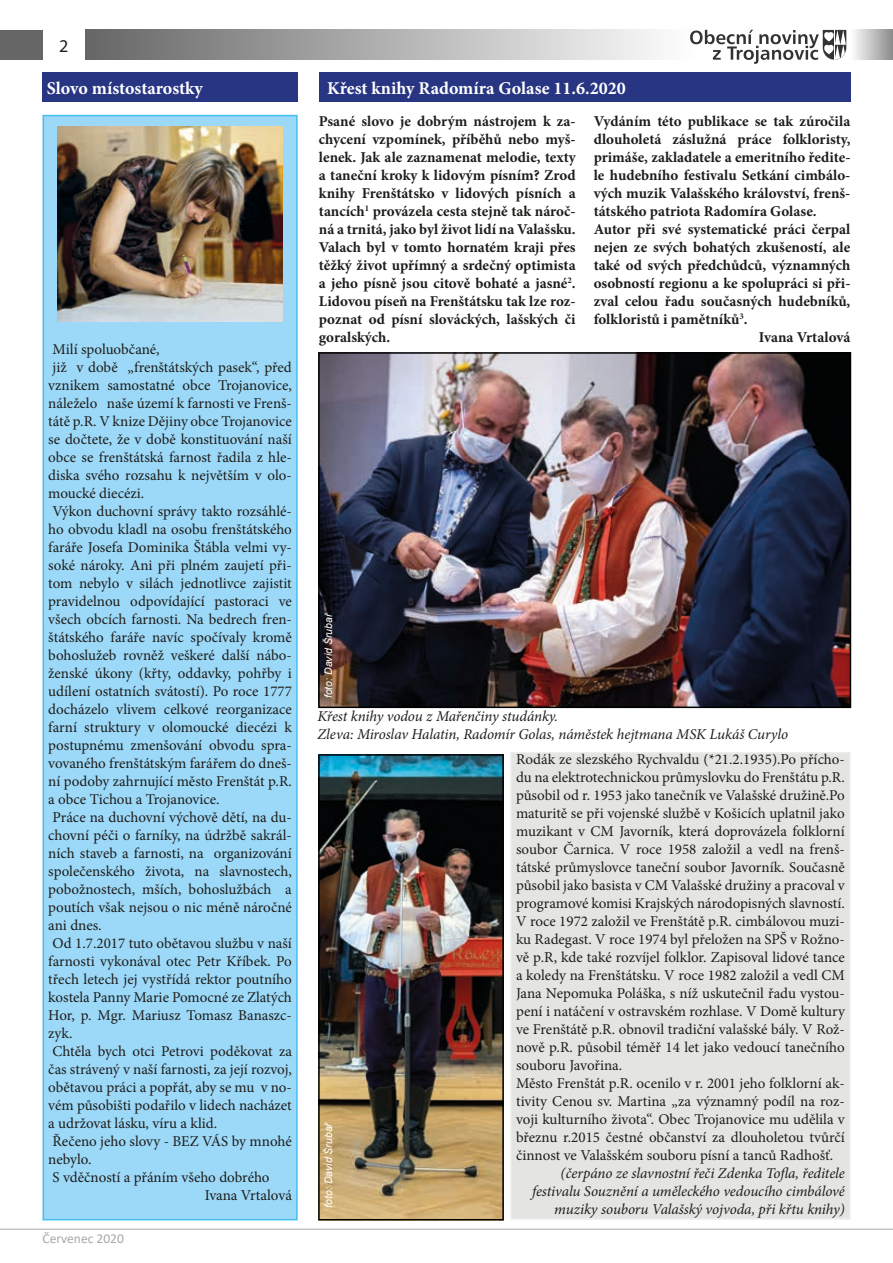
<style>
.page{position:relative;width:893px;height:1263px;background:#fff}
.page>*{position:absolute;margin:0;border:0;box-sizing:border-box;transform-origin:0 0}
.t1{font:700 18px "Minion Pro";color:#fff}
.t2{font:18px "Myriad Pro";color:#1d1d1b}
.t3{font:15px/18px "Minion Pro";color:#1d1d1b}
.t4{font:700 15px/18px "Minion Pro";color:#1d1d1b;text-align:justify}
.t5{font:italic 15px/18px "Minion Pro";letter-spacing:-.01em;color:#1d1d1b}
.t6{font:13.5px "Calibri";color:#a8a8a8}
.t7{font:italic 10.5px "Arial";color:#fff}
</style>
<div class="page">
<div style="left:0;top:30px;width:43px;height:30px;background:#666"></div>
<div style="left:85px;top:30px;width:608px;height:30px;background:linear-gradient(to right,#666,#fefefe)"></div>
<div style="left:850px;top:30px;width:43px;height:30px;background:linear-gradient(to right,#fff,#8c8c8c)"></div>
<svg style="left:690px;top:30px;width:156px;height:34px"></svg>
<hr style="left:0;top:1229px;width:893px;height:1px;background:#a8a8a8">
<div style="left:319px;top:72px;width:531px;height:30px;background:#283583"></div>
<div style="left:43px;top:116px;width:254px;height:1104px;background:#9cd8f7"></div>
<div style="left:43px;top:115px;width:255px;height:1105px;border:2px solid #42c0f0"></div>
<div style="left:43px;top:72px;width:255px;height:30px;background:#283583"></div>
<img style="left:57px;top:126px;width:226px;height:195px">
<img style="left:321px;top:355px;width:527px;height:350px">
<div style="left:318px;top:352px;width:533px;height:356px;border:2px solid #000"></div>
<img style="left:321px;top:757px;width:180px;height:460px">
<div style="left:318px;top:754px;width:186px;height:466px;border:2px solid #000"></div>
<div style="left:511px;top:753px;width:339px;height:466px;background:#e4e4e3"></div>
<div style="left:510px;top:752px;width:341px;height:468px;border:2px solid #ededed"></div>
<p class="t2" style="left:59px;top:35px;width:11px">2</p>
<p class="t1" style="left:47px;top:75px;width:158px">Slovo místostarostky</p>
<p class="t3" style="left:53px;top:340px;width:109px">Milí spoluobčané,</p>
<p class="t3" style="left:53px;top:358px;width:241px">již v době „frenštátských pasek“, před</p>
<p class="t3" style="left:48px;top:376px;width:245px">vznikem samostatné obce Trojanovice,</p>
<p class="t3" style="left:48px;top:394px;width:245px">náleželo naše území k farnosti ve Frenš-</p>
<p class="t3" style="left:48px;top:412px;width:245px">tátě p.R. V knize Dějiny obce Trojanovice</p>
<p class="t3" style="left:48px;top:430px;width:245px">se dočtete, že v době konstituování naší</p>
<p class="t3" style="left:48px;top:448px;width:245px">obce se frenštátská farnost řadila z hle-</p>
<p class="t3" style="left:48px;top:466px;width:245px">diska svého rozsahu k největším v olo-</p>
<p class="t3" style="left:48px;top:484px;width:97px">moucké diecézi.</p>
<p class="t3" style="left:53px;top:502px;width:241px">Výkon duchovní správy takto rozsáhlé-</p>
<p class="t3" style="left:48px;top:520px;width:245px">ho obvodu kladl na osobu frenštátského</p>
<p class="t3" style="left:48px;top:538px;width:245px">faráře Josefa Dominika Štábla velmi vy-</p>
<p class="t3" style="left:48px;top:556px;width:245px">soké nároky. Ani při plném zaujetí při-</p>
<p class="t3" style="left:48px;top:574px;width:245px">tom nebylo v silách jednotlivce zajistit</p>
<p class="t3" style="left:48px;top:592px;width:245px">pravidelnou odpovídající pastoraci ve</p>
<p class="t3" style="left:48px;top:610px;width:245px">všech obcích farnosti. Na bedrech fren-</p>
<p class="t3" style="left:48px;top:628px;width:245px">štátského faráře navíc spočívaly kromě</p>
<p class="t3" style="left:48px;top:646px;width:245px">bohoslužeb rovněž veškeré další nábo-</p>
<p class="t3" style="left:48px;top:664px;width:245px">ženské úkony (křty, oddavky, pohřby i</p>
<p class="t3" style="left:48px;top:682px;width:245px">udílení ostatních svátostí). Po roce 1777</p>
<p class="t3" style="left:48px;top:700px;width:245px">docházelo vlivem celkové reorganizace</p>
<p class="t3" style="left:48px;top:718px;width:245px">farní struktury v olomoucké diecézi k</p>
<p class="t3" style="left:48px;top:736px;width:245px">postupnému zmenšování obvodu spra-</p>
<p class="t3" style="left:48px;top:754px;width:245px">vovaného frenštátským farářem do dneš-</p>
<p class="t3" style="left:48px;top:772px;width:245px">ní podoby zahrnující město Frenštát p.R.</p>
<p class="t3" style="left:48px;top:790px;width:173px">a obce Tichou a Trojanovice.</p>
<p class="t3" style="left:53px;top:808px;width:241px">Práce na duchovní výchově dětí, na du-</p>
<p class="t3" style="left:48px;top:826px;width:245px">chovní péči o farníky, na údržbě sakrál-</p>
<p class="t3" style="left:48px;top:844px;width:245px">ních staveb a farnosti, na organizování</p>
<p class="t3" style="left:48px;top:862px;width:245px">společenského života, na slavnostech,</p>
<p class="t3" style="left:48px;top:880px;width:245px">pobožnostech, mších, bohoslužbách a</p>
<p class="t3" style="left:48px;top:898px;width:245px">poutích však nejsou o nic méně náročné</p>
<p class="t3" style="left:48px;top:916px;width:55px">ani dnes.</p>
<p class="t3" style="left:53px;top:934px;width:241px">Od 1.7.2017 tuto obětavou službu v naší</p>
<p class="t3" style="left:48px;top:952px;width:245px">farnosti vykonával otec Petr Kříbek. Po</p>
<p class="t3" style="left:48px;top:970px;width:245px">třech letech jej vystřídá rektor poutního</p>
<p class="t3" style="left:48px;top:988px;width:245px">kostela Panny Marie Pomocné ze Zlatých</p>
<p class="t3" style="left:48px;top:1006px;width:245px">Hor, p. Mgr. Mariusz Tomasz Banaszc-</p>
<p class="t3" style="left:48px;top:1024px;width:26px">zyk.</p>
<p class="t3" style="left:53px;top:1042px;width:241px">Chtěla bych otci Petrovi poděkovat za</p>
<p class="t3" style="left:48px;top:1060px;width:245px">čas strávený v naší farnosti, za její rozvoj,</p>
<p class="t3" style="left:48px;top:1078px;width:245px">obětavou práci a popřát, aby se mu v no-</p>
<p class="t3" style="left:48px;top:1096px;width:245px">vém působišti podařilo v lidech nacházet</p>
<p class="t3" style="left:48px;top:1114px;width:170px">a udržovat lásku, víru a klid.</p>
<p class="t3" style="left:53px;top:1132px;width:241px">Řečeno jeho slovy - BEZ VÁS by mnohé</p>
<p class="t3" style="left:48px;top:1150px;width:45px">nebylo.</p>
<p class="t3" style="left:53px;top:1168px;width:219px">S vděčností a přáním všeho dobrého</p>
<p class="t3" style="left:205px;top:1186px;width:89px">Ivana Vrtalová</p>
<p class="t6" style="left:43px;top:1229px;width:83px">Červenec 2020</p>
<p class="t1" style="left:327px;top:75px;width:300px">Křest knihy Radomíra Golase 11.6.2020</p>
<p class="t4" style="left:319px;top:112px;width:258px">Psané slovo je dobrým nástrojem k za&shy;chycení vzpomínek, příběhů nebo myš&shy;lenek. Jak ale zaznamenat melodie, texty a taneční kroky k lidovým písním? Zrod knihy Frenštátsko v lidových písních a tancích<sup>1</sup> provázela cesta stejně tak nároč&shy;ná a trnitá, jako byl život lidí na Valašsku.<br>Valach byl v tomto hornatém kraji přes těžký život upřímný a srdečný optimista a jeho písně jsou citově bohaté a jasné<sup>2</sup>.<br>Lidovou píseň na Frenštátsku tak lze roz&shy;poznat od písní slováckých, lašských či goralských.</p>
<p class="t4" style="left:594px;top:112px;width:258px">Vydáním této publikace se tak zúročila</p>
<p class="t4" style="left:594px;top:130px;width:258px">dlouholetá záslužná práce folkloristy,</p>
<p class="t4" style="left:594px;top:148px;width:258px">primáše, zakladatele a emeritního ředite-</p>
<p class="t4" style="left:594px;top:166px;width:258px">le hudebního festivalu Setkání cimbálo-</p>
<p class="t4" style="left:594px;top:184px;width:258px">vých muzik Valašského království, frenš-</p>
<p class="t4" style="left:594px;top:202px;width:224px">tátského patriota Radomíra Golase.</p>
<p class="t4" style="left:594px;top:220px;width:258px">Autor při své systematické práci čerpal</p>
<p class="t4" style="left:594px;top:238px;width:258px">nejen ze svých bohatých zkušeností, ale</p>
<p class="t4" style="left:594px;top:256px;width:258px">také od svých předchůdců, významných</p>
<p class="t4" style="left:594px;top:274px;width:258px">osobností regionu a ke spolupráci si při-</p>
<p class="t4" style="left:594px;top:292px;width:258px">zval celou řadu současných hudebníků,</p>
<p class="t4" style="left:594px;top:310px;width:155px">folkloristů i pamětníků<sup>3</sup>.</p>
<p class="t4" style="left:759px;top:328px;width:93px">Ivana Vrtalová</p>
<p class="t7" style="left:322px;top:698px;width:87px;rotate:-90deg">foto: David Šrubař</p>
<p class="t5" style="left:317px;top:707px;width:472px">Křest knihy vodou z Mařenčiny studánky.<br>Zleva: Miroslav Halatin, Radomír Golas, náměstek hejtmana MSK Lukáš Curylo</p>
<p class="t7" style="left:322px;top:1208px;width:87px;rotate:-90deg">foto: David Šrubař</p>
<p class="t3" style="left:516px;top:751px;width:330px">Rodák ze slezského Rychvaldu (*21.2.1935).Po přícho&shy;du na elektrotechnickou průmyslovku do Frenštátu p.R. působil od r. 1953 jako tanečník ve Valašské družině.Po maturitě se při vojenské službě v Košicích uplatnil jako muzikant v CM Javorník, která doprovázela folklorní soubor Čarnica. V roce 1958 založil a vedl na frenš&shy;tátské průmyslovce taneční soubor Javorník. Současně působil jako basista v CM Valašské družiny a pracoval v programové komisi Krajských národopisných slavností.<br>V roce 1972 založil ve Frenštátě p.R. cimbálovou muzi&shy;ku Radegast. V roce 1974 byl přeložen na SPŠ v Rožno&shy;vě p.R, kde také rozvíjel folklor. Zapisoval lidové tance a koledy na Frenštátsku. V roce 1982 založil a vedl CM Jana Nepomuka Poláška, s níž uskutečnil řadu vystou&shy;pení i natáčení v ostravském rozhlase. V Domě kultury ve Frenštátě p.R. obnovil tradiční valašské bály. V Rož&shy;nově p.R. působil téměř 14 let jako vedoucí tanečního souboru Javořina.<br>Město Frenštát p.R. ocenilo v r. 2001 jeho folklorní ak&shy;tivity Cenou sv. Martina „za významný podíl na roz&shy;voji kulturního života“. Obec Trojanovice mu udělila v březnu r.2015 čestné občanství za dlouholetou tvůrčí činnost ve Valašském souboru písní a tanců Radhošť.</p>
<p class="t5" style="left:532px;top:1164px;width:314px;text-align:right">(čerpáno ze slavnostní řeči Zdenka Tofla, ředitele festivalu Souznění a uměleckého vedoucího cimbálové muziky souboru Valašský vojvoda, při křtu knihy)</p>
</div>
